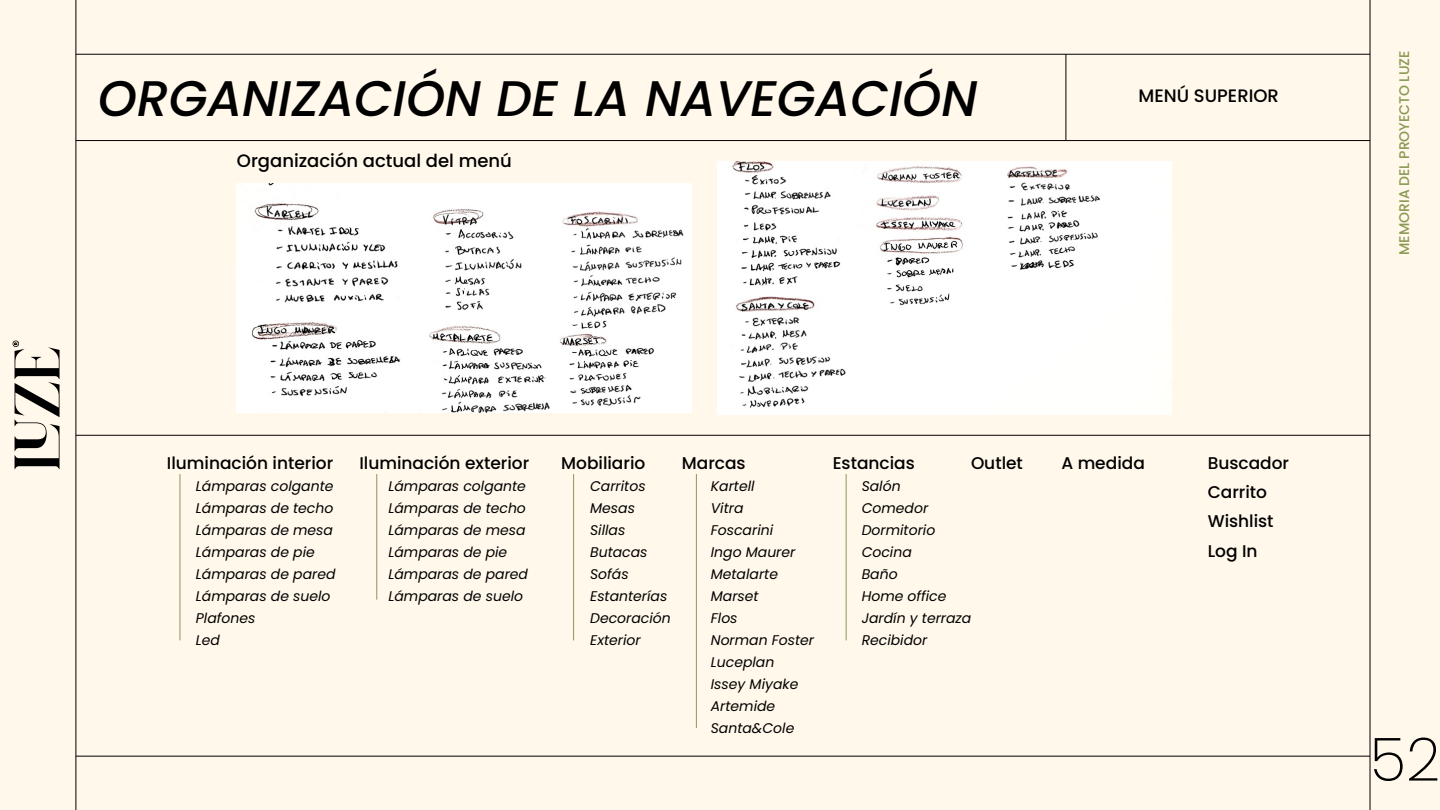
<style>
.page{position:relative;width:1440px;height:810px;background:#fff8eb}
.page>*{position:absolute;margin:0;border:0;box-sizing:border-box;transform-origin:0 0}
.t1{font:200 60px "Poppins";color:#000}
.t2{font:italic 500 50px "Poppins";color:#000}
.t3{font:500 18px "Poppins";color:#000}
.t4{font:500 17px/29.4px "Poppins";color:#000}
.t5{font:italic 14px/22px "Poppins";color:#000}
.t6{font:500 14px "Poppins";color:#8a9953}
</style>
<div class="page">
<hr style="left:75px;top:0;width:1px;height:810px;background:#000">
<svg style="left:13px;top:341px;width:47px;height:128px"></svg>
<hr style="left:76px;top:756px;width:1294px;height:1px;background:#000">
<hr style="left:76px;top:54px;width:1294px;height:1px;background:#000">
<hr style="left:1370px;top:0;width:1px;height:810px;background:#000">
<hr style="left:76px;top:140px;width:1294px;height:1px;background:#000">
<img style="left:237px;top:184px;width:454px;height:229px">
<img style="left:717px;top:161px;width:454px;height:253px">
<hr style="left:76px;top:435px;width:1294px;height:1px;background:#000">
<hr style="left:179px;top:474px;width:1px;height:166px;background:#8a9953">
<hr style="left:573px;top:474px;width:1px;height:166px;background:#8a9953">
<hr style="left:846px;top:474px;width:1px;height:166px;background:#8a9953">
<hr style="left:696px;top:474px;width:1px;height:254px;background:#8a9953">
<hr style="left:376px;top:474px;width:1px;height:126px;background:#8a9953">
<hr style="left:1065px;top:54px;width:1px;height:86px;background:#000">
<h2 class="t2" style="left:98px;top:64px;width:881px">ORGANIZACIÓN DE LA NAVEGACIÓN</h2>
<p class="t3" style="left:237px;top:148px;width:276px">Organización actual del menú</p>
<p class="t3" style="left:1139px;top:83px;width:142px">MENÚ SUPERIOR</p>
<p class="t4" style="left:167px;top:448px;width:168px">Iluminación interior</p>
<p class="t5" style="left:196px;top:475px;width:141px">Lámparas colgante<br>Lámparas de techo<br>Lámparas de mesa<br>Lámparas de pie<br>Lámparas de pared<br>Lámparas de suelo<br>Plafones<br>Led</p>
<p class="t4" style="left:359px;top:448px;width:171px">Iluminación exterior</p>
<p class="t5" style="left:388px;top:475px;width:141px">Lámparas colgante<br>Lámparas de techo<br>Lámparas de mesa<br>Lámparas de pie<br>Lámparas de pared<br>Lámparas de suelo</p>
<p class="t4" style="left:561px;top:448px;width:86px">Mobiliario</p>
<p class="t5" style="left:590px;top:475px;width:82px">Carritos<br>Mesas<br>Sillas<br>Butacas<br>Sofás<br>Estanterías<br>Decoración<br>Exterior</p>
<p class="t4" style="left:682px;top:448px;width:65px">Marcas</p>
<p class="t5" style="left:711px;top:475px;width:105px">Kartell<br>Vitra<br>Foscarini<br>Ingo Maurer<br>Metalarte<br>Marset<br>Flos<br>Norman Foster<br>Luceplan<br>Issey Miyake<br>Artemide<br>Santa&amp;Cole</p>
<p class="t4" style="left:833px;top:448px;width:84px">Estancias</p>
<p class="t5" style="left:862px;top:475px;width:111px">Salón<br>Comedor<br>Dormitorio<br>Cocina<br>Baño<br>Home office<br>Jardín y terraza<br>Recibidor</p>
<p class="t4" style="left:971px;top:448px;width:53px">Outlet</p>
<p class="t4" style="left:1061px;top:448px;width:85px">A medida</p>
<p class="t4" style="left:1208px;top:448px;width:83px">Buscador<br>Carrito<br>Wishlist<br>Log In</p>
<p class="t6" style="left:1395px;top:255px;width:206px;rotate:-90deg">MEMORIA DEL PROYECTO LUZE</p>
<h1 class="t1" style="left:1370px;top:718px;width:72px">52</h1>
</div>
